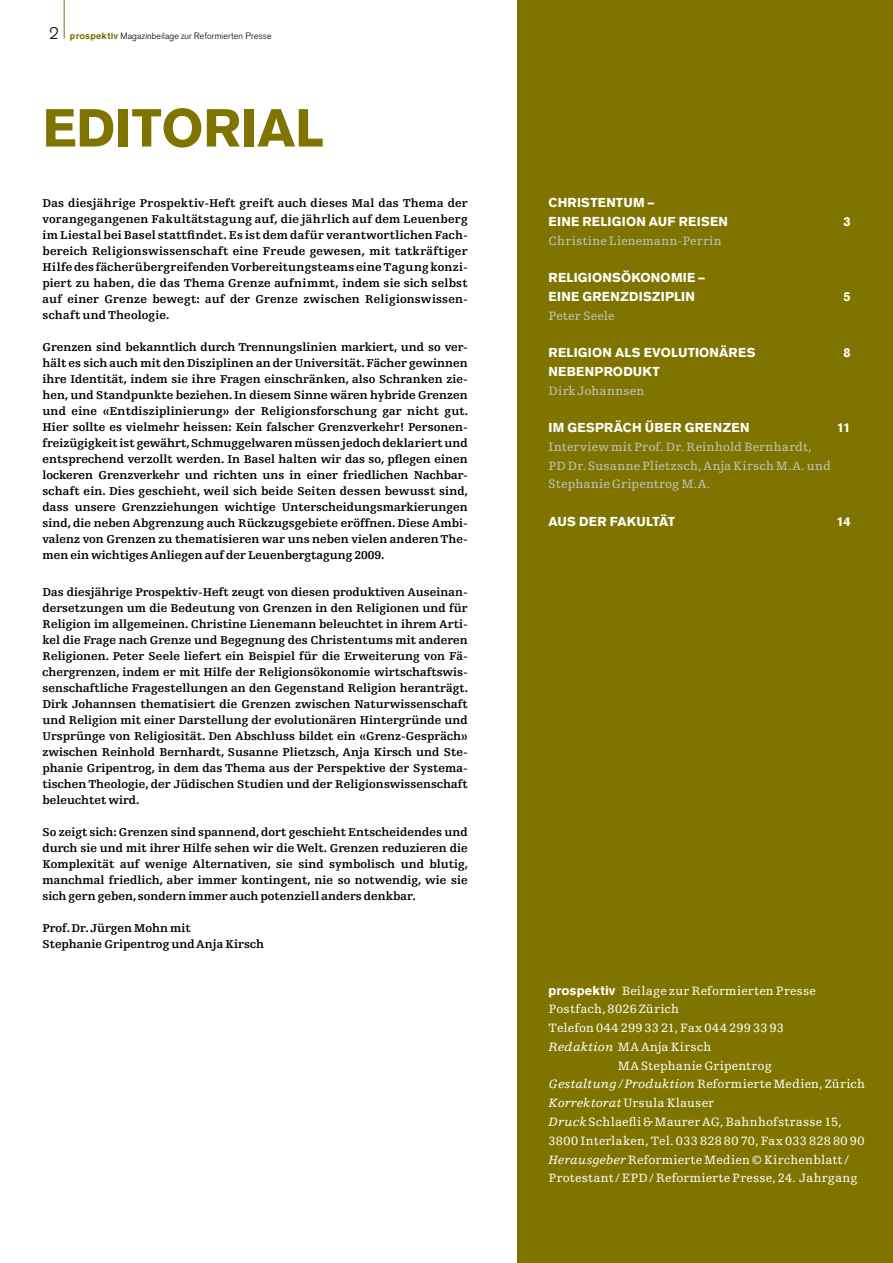
<style>
.page{position:relative;width:893px;height:1263px;background:#fff}
.page>*{position:absolute;margin:0;border:0;box-sizing:border-box;transform-origin:0 0}
.t1{font:900 52.5px "Akzidenz Grotesk";letter-spacing:-.005em;color:#7f7400}
.t2{font:300 16.5px "Akzidenz Grotesk";color:#000}
.t3{font:12.75px "Egyptienne FLT";letter-spacing:.015em;color:#fff}
.t4{font:12.75px/18.8px "Egyptienne FLT";letter-spacing:.015em;color:#c5c6c8}
.t5{font:900 12.75px/18.8px "Akzidenz Grotesk";letter-spacing:.015em;color:#fff}
.t6{font:700 12px/15.9px "Egyptienne FLT";color:#000;text-align:justify}
.t7{font:300 9px "Akzidenz Grotesk";letter-spacing:.02em;color:#000}
.s1{font-weight:900;color:#7f7400}
.s2{font-family:"Akzidenz Grotesk";font-weight:900}
.s3{font-style:italic}
</style>
<div class="page">
<div style="left:517px;top:0;width:376px;height:1263px;background:#7f7400"></div>
<hr style="left:64px;top:0;width:1px;height:39px;background:#7f7400">
<h2 class="t2" style="left:49px;top:23px;width:11px">2</h2>
<p class="t7" style="left:70px;top:30px;width:203px"><span class="s1">PROSPEKTIV</span> Magazinbeilage zur Reformierten Presse</p>
<h1 class="t1" style="left:43px;top:96px;width:283px">EDITORIAL</h1>
<p class="t6" style="left:43px;top:196px;width:427px">Das diesjährige Prospektiv-Heft greift auch dieses Mal das Thema der vorangegangenen Fakultätstagung auf, die jährlich auf dem Leuenberg im Liestal bei Basel stattfindet. Es ist dem dafür verantwortlichen Fach&shy;bereich Religionswissenschaft eine Freude gewesen, mit tatkräftiger Hilfe des fächerübergreifenden Vorbereitungsteams eine Tagung konzi&shy;piert zu haben, die das Thema Grenze aufnimmt, indem sie sich selbst auf einer Grenze bewegt: auf der Grenze zwischen Religionswissen&shy;schaft und Theologie.</p>
<p class="t6" style="left:43px;top:339px;width:427px">Grenzen sind bekanntlich durch Trennungslinien markiert, und so ver&shy;hält es sich auch mit den Disziplinen an der Universität. Fächer gewinnen ihre Identität, indem sie ihre Fragen einschränken, also Schranken zie&shy;hen, und Standpunkte beziehen. In diesem Sinne wären hybride Grenzen und eine «Entdisziplinierung» der Religionsforschung gar nicht gut.<br>Hier sollte es vielmehr heissen: Kein falscher Grenzverkehr! Personen&shy;freizügigkeit ist gewährt, Schmuggelwaren müssen jedoch deklariert und entsprechend verzollt werden. In Basel halten wir das so, pflegen einen lockeren Grenzverkehr und richten uns in einer friedlichen Nachbar&shy;schaft ein. Dies geschieht, weil sich beide Seiten dessen bewusst sind, dass unsere Grenzziehungen wichtige Unterscheidungsmarkierungen sind, die neben Abgrenzung auch Rückzugsgebiete eröffnen. Diese Ambi&shy;valenz von Grenzen zu thematisieren war uns neben vielen anderen The&shy;men ein wichtiges Anliegen auf der Leuenbergtagung 2009.</p>
<p class="t6" style="left:43px;top:585px;width:427px">Das diesjährige Prospektiv-Heft zeugt von diesen produktiven Auseinan&shy;dersetzungen um die Bedeutung von Grenzen in den Religionen und für Religion im allgemeinen. Christine Lienemann beleuchtet in ihrem Arti&shy;kel die Frage nach Grenze und Begegnung des Christentums mit anderen Religionen. Peter Seele liefert ein Beispiel für die Erweiterung von Fä&shy;chergrenzen, indem er mit Hilfe der Religionsökonomie wirtschaftswis&shy;senschaftliche Fragestellungen an den Gegenstand Religion heranträgt.<br>Dirk Johannsen thematisiert die Grenzen zwischen Naturwissenschaft und Religion mit einer Darstellung der evolutionären Hintergründe und Ursprünge von Religiosität. Den Abschluss bildet ein «Grenz-Gespräch» zwischen Reinhold Bernhardt, Susanne Plietzsch, Anja Kirsch und Ste&shy;phanie Gripentrog, in dem das Thema aus der Perspektive der Systema&shy;tischen Theologie, der Jüdischen Studien und der Religionswissenschaft beleuchtet wird.</p>
<p class="t6" style="left:43px;top:824px;width:427px">So zeigt sich: Grenzen sind spannend, dort geschieht Entscheidendes und durch sie und mit ihrer Hilfe sehen wir die Welt. Grenzen reduzieren die Komplexität auf wenige Alternativen, sie sind symbolisch und blutig, manchmal friedlich, aber immer kontingent, nie so notwendig, wie sie sich gern geben, sondern immer auch potenziell anders denkbar.</p>
<p class="t6" style="left:43px;top:920px;width:223px">Prof. Dr. Jürgen Mohn mit<br>Stephanie Gripentrog und Anja Kirsch</p>
<p class="t5" style="left:549px;top:193px;width:181px">CHRISTENTUM –<br>EINE RELIGION AUF REISEN</p>
<p class="t4" style="left:549px;top:231px;width:175px">Christine Lienemann-Perrin</p>
<p class="t5" style="left:549px;top:268px;width:158px">RELIGIONSÖKONOMIE –<br>EINE GRENZDISZIPLIN</p>
<p class="t5" style="left:843px;top:212px;width:9px">3</p>
<p class="t5" style="left:843px;top:287px;width:9px">5</p>
<p class="t4" style="left:549px;top:306px;width:68px">Peter Seele</p>
<p class="t5" style="left:549px;top:343px;width:208px">RELIGION ALS EVOLUTIONÄRES</p>
<p class="t5" style="left:843px;top:343px;width:9px">8</p>
<p class="t5" style="left:549px;top:362px;width:113px">NEBENPRODUKT</p>
<p class="t4" style="left:549px;top:381px;width:97px">Dirk Johannsen</p>
<p class="t5" style="left:549px;top:418px;width:202px">IM GESPRÄCH ÜBER GRENZEN</p>
<p class="t5" style="left:837px;top:418px;width:15px">11</p>
<p class="t4" style="left:549px;top:437px;width:284px">Interview mit Prof. Dr. Reinhold Bernhardt,<br>PD Dr. Susanne Plietzsch, Anja Kirsch M.A. und<br>Stephanie Gripentrog M.A.</p>
<p class="t5" style="left:549px;top:512px;width:128px">AUS DER FAKULTÄT</p>
<p class="t5" style="left:837px;top:512px;width:15px">14</p>
<p class="t3" style="left:549px;top:983px;width:269px"><span class="s2">PROSPEKTIV</span> Beilage zur Reformierten Presse</p>
<p class="t3" style="left:549px;top:1002px;width:132px">Postfach, 8026 Zürich</p>
<p class="t3" style="left:549px;top:1021px;width:237px">Telefon 044 299 33 21, Fax 044 299 33 93</p>
<p class="t3" style="left:549px;top:1040px;width:164px"><span class="s3">Redaktion</span> MA Anja Kirsch</p>
<p class="t3" style="left:618px;top:1058px;width:156px">MA Stephanie Gripentrog</p>
<p class="t3" style="left:549px;top:1077px;width:318px"><span class="s3">Gestaltung/Produktion</span> Reformierte Medien, Zürich</p>
<p class="t3" style="left:549px;top:1096px;width:167px"><span class="s3">Korrektorat</span> Ursula Klauser</p>
<p class="t3" style="left:549px;top:1115px;width:295px"><span class="s3">Druck</span> Schlaefli&amp;Maurer AG, Bahnhofstrasse 15,</p>
<p class="t3" style="left:549px;top:1133px;width:317px">3800 Interlaken, Tel. 033 828 80 70, Fax 033 828 80 90</p>
<p class="t3" style="left:549px;top:1152px;width:302px"><span class="s3">Herausgeber</span> Reformierte Medien © Kirchenblatt/</p>
<p class="t3" style="left:549px;top:1171px;width:311px">Protestant/EPD/Reformierte Presse, 24. Jahrgang</p>
</div>
